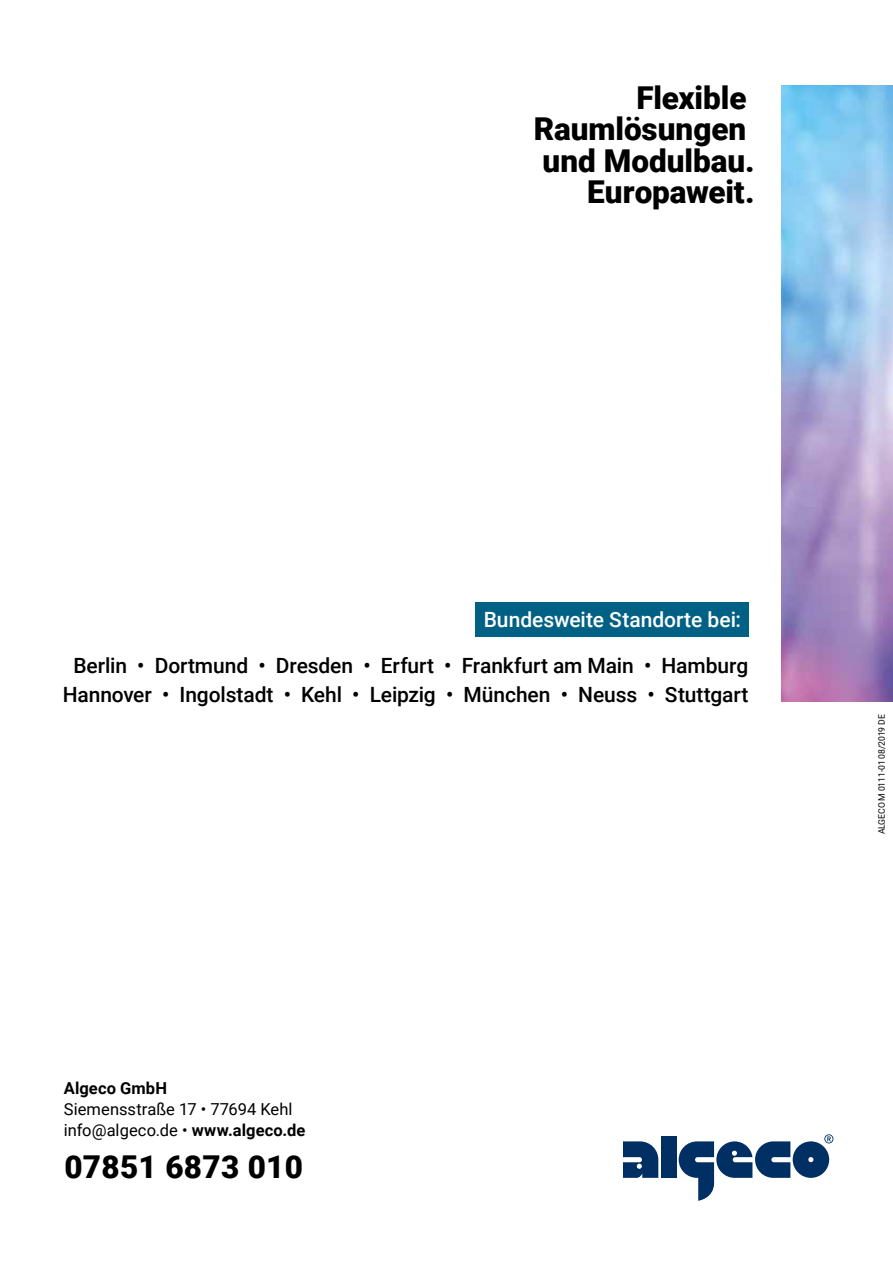
<style>
.page{position:relative;width:893px;height:1263px;background:#fff}
.page>*{position:absolute;margin:0;border:0;box-sizing:border-box;transform-origin:0 0}
.t1{font:900 31.5px/31.5px "Roboto";color:#000;text-align:right}
.t2{font:500 21px/28.5px "Roboto";letter-spacing:-.005em;color:#000;text-align:center}
.t3{font:500 21px "Roboto";color:#fff}
.t4{font:16.5px/21px "Roboto";color:#000}
.t5{font:700 16.5px "Roboto";letter-spacing:.005em;color:#000}
.t6{font:9px "Roboto";letter-spacing:-.015em;color:#000;scale:.96 1}
.s1{font-weight:700}
</style>
<div class="page">
<svg style="left:623px;top:1141px;width:35px;height:37px"></svg>
<div style="left:661px;top:1136px;width:15px;height:42px;background:#003063"></div>
<svg style="left:679px;top:1134px;width:154px;height:67px"></svg>
<div style="left:475px;top:602px;width:273px;height:34px;background:#006184"></div>
<img style="left:781px;top:85px;width:112px;height:617px">
<h1 class="t1" style="left:534px;top:81px;width:222px">Flexible<br>Raumlösungen und Modulbau.<br>Europaweit.</h1>
<p class="t3" style="left:484px;top:605px;width:259px">Bundesweite Standorte bei:</p>
<p class="t2" style="left:63px;top:651px;width:687px">Berlin • Dortmund • Dresden • Erfurt • Frankfurt am Main • Hamburg<br>Hannover • Ingolstadt • Kehl • Leipzig • München • Neuss • Stuttgart</p>
<p class="t5" style="left:64px;top:1077px;width:105px">Algeco GmbH</p>
<p class="t4" style="left:64px;top:1098px;width:243px">Siemensstraße 17 • 77694 Kehl info@algeco.de • <span class="s1">www.algeco.de</span></p>
<h1 class="t1" style="left:64px;top:1150px;width:240px">07851 6873 010</h1>
<p class="t6" style="left:875px;top:834px;width:126px;rotate:-90deg">ALGECO M 0111-01 08/2019 DE</p>
</div>
